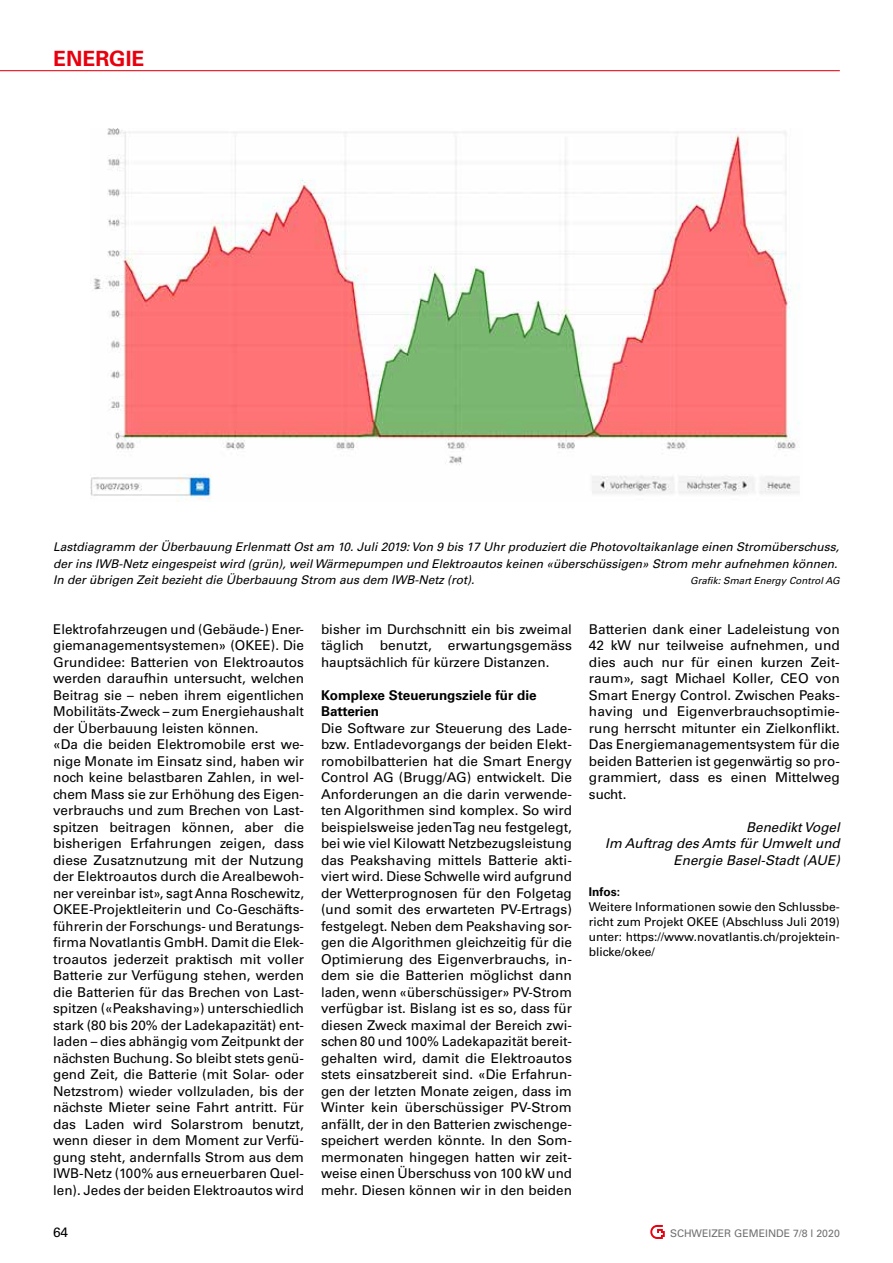
<style>
.page{position:relative;width:893px;height:1263px;background:#fff}
.page>*{position:absolute;margin:0;border:0;box-sizing:border-box;transform-origin:0 0}
.t1{font:700 21px "Univers LT Std";color:#e7000e}
.t2{font:13.5px/16.5px "Univers LT Std";color:#000;text-align:justify}
.t3{font:italic 13.5px/16.5px "Univers LT Std";color:#000;text-align:right}
.t4{font:700 13.5px/16.5px "Univers LT Std";color:#000}
.t5{font:italic 12px/16.5px "Univers LT Std";color:#000}
.t6{font:12px/15px "Univers LT Std";color:#000;text-align:justify}
.t7{font:700 12px "Univers LT Std";color:#000}
.t8{font:10.5px "Univers LT Std";color:#6f7070}
.t9{font:italic 9.75px "Univers LT Std";color:#000}
</style>
<div class="page">
<hr style="left:0;top:70px;width:840px;height:1px;background:#e7000e">
<svg style="left:650px;top:1225px;width:15px;height:14px"></svg>
<img style="left:91px;top:129px;width:709px;height:373px">
<h1 class="t1" style="left:53px;top:46px;width:93px">ENERGIE</h1>
<p class="t5" style="left:53px;top:539px;width:787px">Lastdiagramm der Überbauung Erlenmatt Ost am 10. Juli 2019: Von 9 bis 17 Uhr produziert die Photovoltaikanlage einen Stromüberschuss, der ins IWB-Netz eingespeist wird (grün), weil Wärmepumpen und Elektroautos keinen «überschüssigen» Strom mehr aufnehmen können.<br>In der übrigen Zeit bezieht die Überbauung Strom aus dem IWB-Netz (rot).</p>
<p class="t9" style="left:690px;top:575px;width:151px">Grafik: Smart Energy Control AG</p>
<p class="t2" style="left:53px;top:621px;width:252px;text-align:left">Elektrofahrzeugen und (Gebäude-) Ener&shy;giemanagementsystemen» (OKEE). Die Grundidee: Batterien von Elektroautos werden daraufhin untersucht, welchen Beitrag sie – neben ihrem eigentlichen Mobilitäts-Zweck – zum Energiehaushalt der Überbauung leisten können.<br>«Da die beiden Elektromobile erst we&shy;nige Monate im Einsatz sind, haben wir noch keine belastbaren Zahlen, in wel&shy;chem Mass sie zur Erhöhung des Eigen&shy;verbrauchs und zum Brechen von Last&shy;spitzen beitragen können, aber die bisherigen Erfahrungen zeigen, dass diese Zusatznutzung mit der Nutzung der Elektroautos durch die Arealbewoh&shy;ner vereinbar ist», sagt Anna Roschewitz, OKEE-Projektleiterin und Co-Geschäfts&shy;führerin der Forschungs- und Beratungs&shy;firma Novatlantis GmbH. Damit die Elek&shy;troautos jederzeit praktisch mit voller Batterie zur Verfügung stehen, werden die Batterien für das Brechen von Last&shy;spitzen («Peakshaving») unterschiedlich stark (80 bis 20% der Ladekapazität) ent&shy;laden – dies abhängig vom Zeitpunkt der nächsten Buchung. So bleibt stets genü&shy;gend Zeit, die Batterie (mit Solar- oder Netzstrom) wieder vollzuladen, bis der nächste Mieter seine Fahrt antritt. Für das Laden wird Solarstrom benutzt, wenn dieser in dem Moment zur Verfü&shy;gung steht, andernfalls Strom aus dem IWB-Netz (100% aus erneuerbaren Quel&shy;len). Jedes der beiden Elektroautos wird</p>
<p class="t2" style="left:321px;top:621px;width:252px">bisher im Durchschnitt ein bis zweimal täglich benutzt, erwartungsgemäss hauptsächlich für kürzere Distanzen.</p>
<p class="t4" style="left:321px;top:687px;width:217px">Komplexe Steuerungsziele für die<br>Batterien</p>
<p class="t2" style="left:321px;top:720px;width:252px">Die Software zur Steuerung des Lade&shy;bzw. Entladevorgangs der beiden Elekt&shy;romobilbatterien hat die Smart Energy Control AG (Brugg/AG) entwickelt. Die Anforderungen an die darin verwende&shy;ten Algorithmen sind komplex. So wird beispielsweise jeden Tag neu festgelegt, bei wie viel Kilowatt Netzbezugsleistung das Peakshaving mittels Batterie akti&shy;viert wird. Diese Schwelle wird aufgrund der Wetterprognosen für den Folgetag (und somit des erwarteten PV-Ertrags) festgelegt. Neben dem Peakshaving sor&shy;gen die Algorithmen gleichzeitig für die Optimierung des Eigenverbrauchs, in&shy;dem sie die Batterien möglichst dann laden, wenn «überschüssiger» PV-Strom verfügbar ist. Bislang ist es so, dass für diesen Zweck maximal der Bereich zwi&shy;schen 80 und 100% Ladekapazität bereit&shy;gehalten wird, damit die Elektroautos stets einsatzbereit sind. «Die Erfahrun&shy;gen der letzten Monate zeigen, dass im Winter kein überschüssiger PV-Strom anfällt, der in den Batterien zwischenge&shy;speichert werden könnte. In den Som&shy;mermonaten hingegen hatten wir zeit&shy;weise einen Überschuss von 100 kW und mehr. Diesen können wir in den beiden</p>
<p class="t2" style="left:589px;top:621px;width:252px">Batterien dank einer Ladeleistung von 42 kW nur teilweise aufnehmen, und dies auch nur für einen kurzen Zeit&shy;raum», sagt Michael Koller, CEO von Smart Energy Control. Zwischen Peaks&shy;having und Eigenverbrauchsoptimie&shy;rung herrscht mitunter ein Zielkonflikt.<br>Das Energiemanagementsystem für die beiden Batterien ist gegenwärtig so pro&shy;grammiert, dass es einen Mittelweg sucht.</p>
<p class="t3" style="left:605px;top:819px;width:236px">Benedikt Vogel<br>Im Auftrag des Amts für Umwelt und<br>Energie Basel-Stadt (AUE)</p>
<p class="t7" style="left:589px;top:885px;width:33px">Infos:</p>
<p class="t6" style="left:589px;top:899px;width:252px">Weitere Informationen sowie den Schlussbe&shy;richt zum Projekt OKEE (Abschluss Juli 2019) unter: https://www.novatlantis.ch/projektein&shy;blicke/okee/</p>
<p class="t2" style="left:53px;top:1224px;width:17px">64</p>
<p class="t8" style="left:670px;top:1227px;width:171px">SCHWEIZER GEMEINDE 7/8 l 2020</p>
</div>
